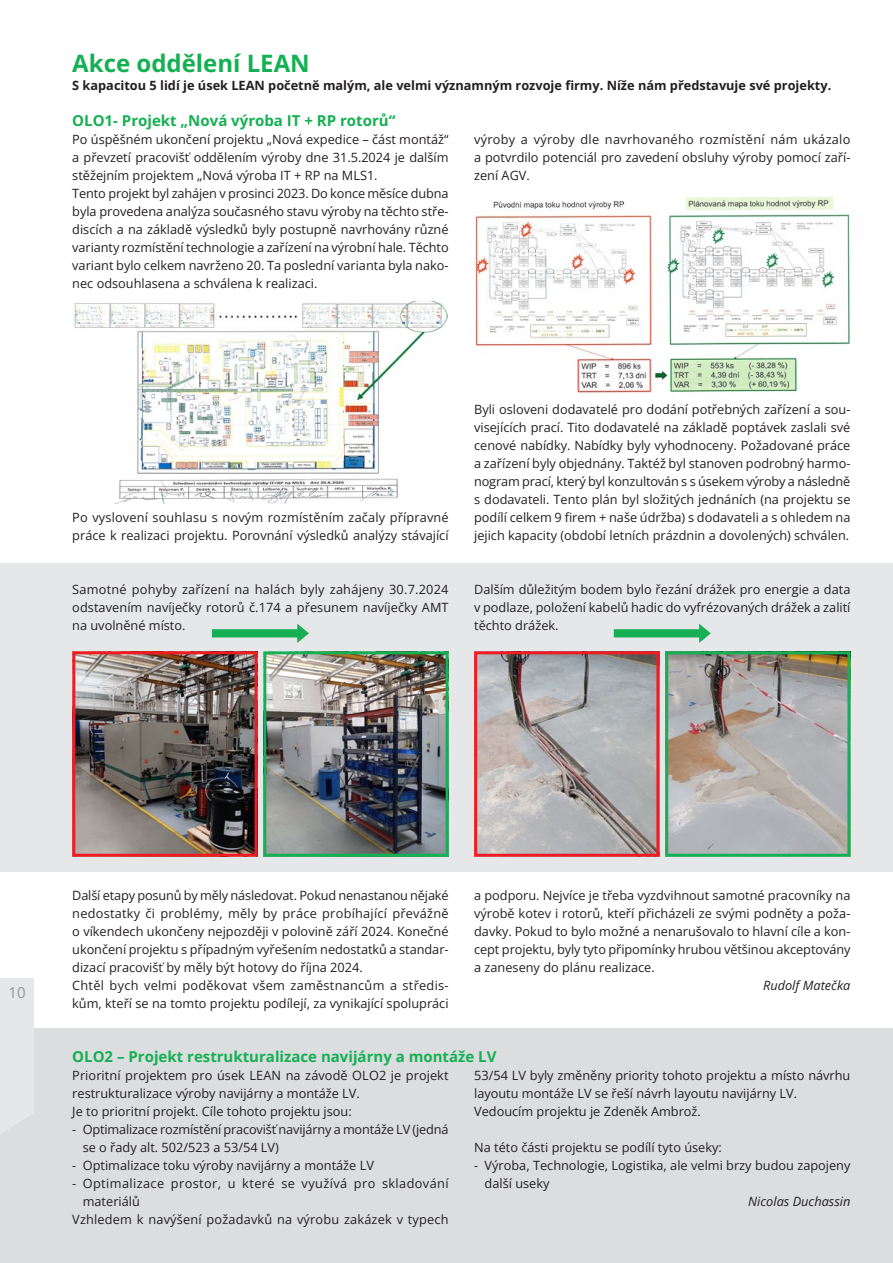
<style>
.page{position:relative;width:893px;height:1263px;background:#fff}
.page>*{position:absolute;margin:0;border:0;box-sizing:border-box;transform-origin:0 0}
.naspis_pres_sloupce{font:700 24px "Open Sans";color:#15b053}
.nadpis_maly{font:700 15px "Open Sans";color:#15b053}
.t1{font:15px "Open Sans";color:#939598}
.blok{font:12.75px/18px "Open Sans";color:#231f20;text-align:justify}
.blok-2{font:700 12.75px "Open Sans";color:#231f20}
.blok-3{font:12.75px/18px "Open Sans";letter-spacing:.03em;color:#231f20}
.blok-4{font:italic 12.75px "Open Sans";color:#231f20}
</style>
<div class="page">
<div style="left:0;top:563px;width:893px;height:309px;background:#e6e7e9"></div>
<div style="left:0;top:1029px;width:893px;height:234px;background:#dcdddf"></div>
<hr style="left:892px;top:397px;width:1px;height:543px;background:#e6e7e9">
<img style="left:74px;top:301px;width:373px;height:203px">
<img style="left:474px;top:196px;width:376px;height:198px">
<svg style="left:212px;top:624px;width:97px;height:19px"></svg>
<svg style="left:614px;top:624px;width:97px;height:19px"></svg>
<img style="left:76px;top:655px;width:178px;height:198px">
<div style="left:72px;top:651px;width:186px;height:206px;border:3px solid #ee1d23"></div>
<img style="left:478px;top:655px;width:177px;height:198px">
<div style="left:474px;top:651px;width:185px;height:206px;border:3px solid #ee1d23"></div>
<img style="left:267px;top:655px;width:178px;height:198px">
<div style="left:263px;top:651px;width:186px;height:206px;border:3px solid #15b053"></div>
<img style="left:669px;top:655px;width:177px;height:198px">
<div style="left:665px;top:651px;width:185px;height:206px;border:3px solid #15b053"></div>
<div style="left:0;top:978px;width:34px;height:51px;background:#e6e7e9"></div>
<p class="naspis_pres_sloupce" style="left:72px;top:46px;width:239px">Akce oddělení LEAN</p>
<p class="blok-2" style="left:72px;top:76px;width:760px">S kapacitou 5 lidí je úsek LEAN početně malým, ale velmi významným rozvoje firmy. Níže nám představuje své projekty.</p>
<p class="nadpis_maly" style="left:72px;top:110px;width:325px">OLO1- Projekt „Nová výroba IT + RP rotorů“</p>
<p class="blok" style="left:72px;top:130px;width:378px">Po úspěšném ukončení projektu „Nová expedice – část montáž“ a převzetí pracovišť oddělením výroby dne 31.5.2024 je dalším stěžejním projektem „Nová výroba IT + RP na MLS1.</p>
<p class="blok" style="left:72px;top:184px;width:378px">Tento projekt byl zahájen v prosinci 2023. Do konce měsíce dubna byla provedena analýza současného stavu výroby na těchto stře&shy;discích a na základě výsledků byly postupně navrhovány různé varianty rozmístění technologie a zařízení na výrobní hale. Těchto variant bylo celkem navrženo 20. Ta poslední varianta byla nako&shy;nec odsouhlasena a schválena k realizaci.</p>
<p class="blok" style="left:474px;top:130px;width:378px">výroby a výroby dle navrhovaného rozmístění nám ukázalo a potvrdilo potenciál pro zavedení obsluhy výroby pomocí zaří&shy;zení AGV.</p>
<p class="blok" style="left:72px;top:508px;width:378px">Po vyslovení souhlasu s novým rozmístěním začaly přípravné práce k realizaci projektu. Porovnání výsledků analýzy stávající</p>
<p class="blok" style="left:474px;top:400px;width:378px">Byli osloveni dodavatelé pro dodání potřebných zařízení a sou&shy;visejících prací. Tito dodavatelé na základě poptávek zaslali své cenové nabídky. Nabídky byly vyhodnoceny. Požadované práce a zařízení byly objednány. Taktéž byl stanoven podrobný harmo&shy;nogram prací, který byl konzultován s s úsekem výroby a následně s dodavateli. Tento plán byl složitých jednáních (na projektu se podílí celkem 9 firem + naše údržba) s dodavateli a s ohledem na jejich kapacity (období letních prázdnin a dovolených) schválen.</p>
<p class="blok" style="left:72px;top:580px;width:378px">Samotné pohyby zařízení na halách byly zahájeny 30.7.2024 odstavením navíječky rotorů č.174 a přesunem navíječky AMT na uvolněné místo.</p>
<p class="blok" style="left:474px;top:580px;width:378px">Dalším důležitým bodem bylo řezání drážek pro energie a data v podlaze, položení kabelů hadic do vyfrézovaných drážek a zalití těchto drážek.</p>
<p class="t1" style="left:8px;top:983px;width:19px">10</p>
<p class="blok" style="left:72px;top:886px;width:378px">Další etapy posunů by měly následovat. Pokud nenastanou nějaké nedostatky či problémy, měly by práce probíhající převážně o víkendech ukončeny nejpozději v polovině září 2024. Konečné ukončení projektu s případným vyřešením nedostatků a standar&shy;dizací pracovišť by měly být hotovy do října 2024.</p>
<p class="blok" style="left:72px;top:976px;width:378px">Chtěl bych velmi poděkovat všem zaměstnancům a středis&shy;kům, kteří se na tomto projektu podílejí, za vynikající spolupráci</p>
<p class="blok" style="left:474px;top:886px;width:378px">a podporu. Nejvíce je třeba vyzdvihnout samotné pracovníky na výrobě kotev i rotorů, kteří přicházeli ze svými podněty a poža&shy;davky. Pokud to bylo možné a nenarušovalo to hlavní cíle a kon&shy;cept projektu, byly tyto připomínky hrubou většinou akceptovány a zaneseny do plánu realizace.</p>
<p class="blok-4" style="left:763px;top:976px;width:89px">Rudolf Matečka</p>
<p class="nadpis_maly" style="left:72px;top:1046px;width:426px">OLO2 – Projekt restrukturalizace navijárny a montáže LV</p>
<p class="blok" style="left:72px;top:1066px;width:378px">Prioritní projektem pro úsek LEAN na závodě OLO2 je projekt restrukturalizace výroby navijárny a montáže LV.</p>
<p class="blok" style="left:72px;top:1102px;width:281px">Je to prioritní projekt. Cíle tohoto projektu jsou:</p>
<p class="blok" style="left:83px;top:1120px;width:367px;text-indent:-10px">- Optimalizace rozmístění pracovišť navijárny a montáže LV (jedná se o řady alt. 502/523 a 53/54 LV)</p>
<p class="blok" style="left:72px;top:1156px;width:303px">- Optimalizace toku výroby navijárny a montáže LV</p>
<p class="blok-3" style="left:83px;top:1174px;width:367px;text-indent:-10px">- Optimalizace prostor, u které se využívá pro skladování materiálů</p>
<p class="blok" style="left:72px;top:1210px;width:378px">Vzhledem k navýšení požadavků na výrobu zakázek v typech</p>
<p class="blok" style="left:474px;top:1066px;width:378px">53/54 LV byly změněny priority tohoto projektu a místo návrhu layoutu montáže LV se řeší návrh layoutu navijárny LV.</p>
<p class="blok" style="left:474px;top:1102px;width:228px">Vedoucím projektu je Zdeněk Ambrož.</p>
<p class="blok" style="left:474px;top:1138px;width:249px">Na této části projektu se podílí tyto úseky:</p>
<p class="blok" style="left:485px;top:1156px;width:367px;text-indent:-10px">- Výroba, Technologie, Logistika, ale velmi brzy budou zapojeny další useky</p>
<p class="blok-4" style="left:748px;top:1192px;width:104px">Nicolas Duchassin</p>
</div>
